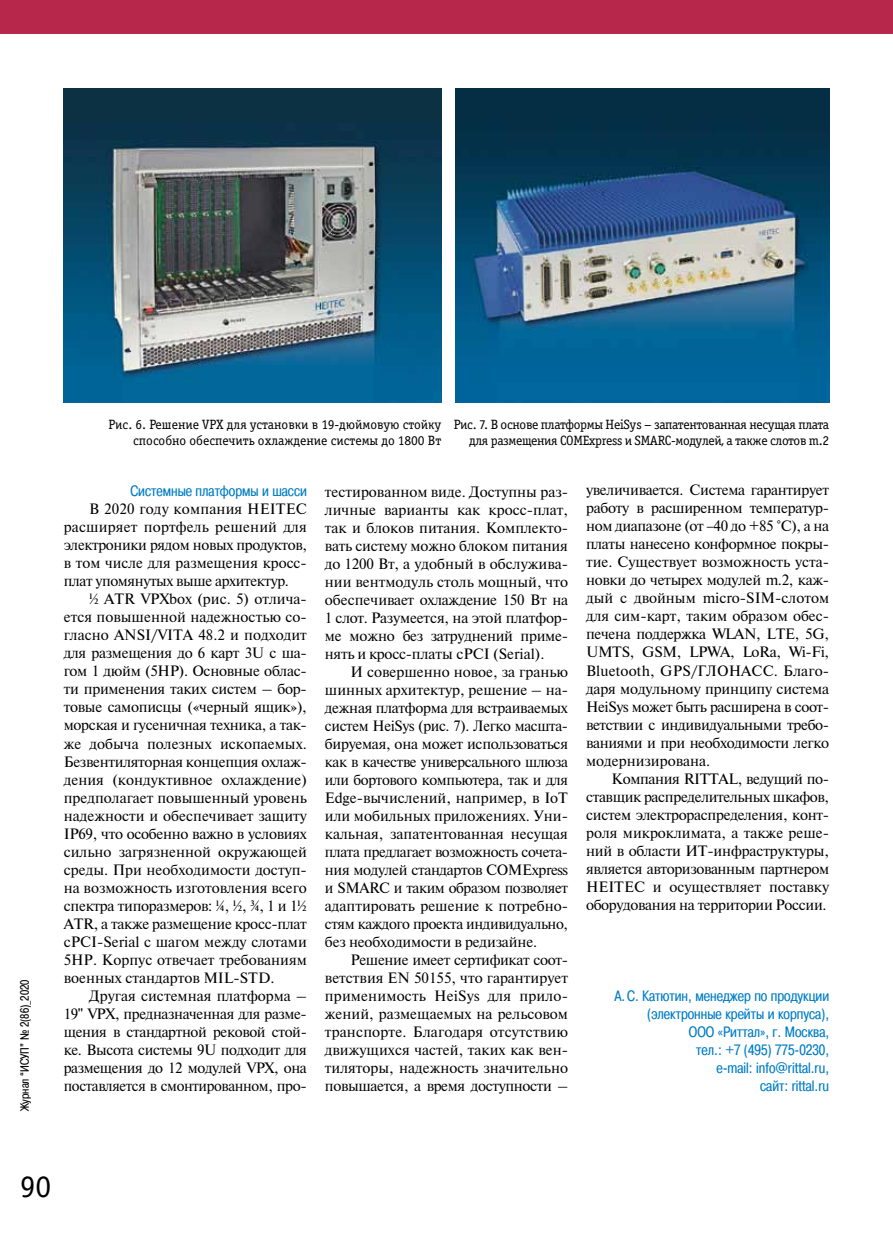
<style>
.page{position:relative;width:893px;height:1234px;background:#fff}
.page>*{position:absolute;margin:0;border:0;box-sizing:border-box;transform-origin:0 0}
.t1{font:31.5px "Officina Serif Book C";color:#000}
.t2{font:15px/18px "Newton";letter-spacing:-.02em;color:#000;text-align:justify}
.t3{font:15px/18px "Pragmatica Cond C";color:#007dc5;text-align:right}
.t4{font:13.5px/16.2px "Officina Serif Book C";letter-spacing:-.025em;color:#000;text-align:right}
.t5{font:13.5px/16.2px "Officina Serif Book C";color:#000;text-align:right}
.t6{font:12px "Pragmatica Cond C";color:#000}
</style>
<div class="page">
<div style="left:0;top:0;width:893px;height:34px;background:#b7274c"></div>
<img style="left:64px;top:89px;width:377px;height:313px">
<img style="left:455px;top:89px;width:374px;height:313px">
<p class="t6" style="left:18px;top:1110px;width:133px;rotate:-90deg">Журнал “ИСУП” № 2(86)_2020</p>
<p class="t5" style="left:108px;top:416px;width:334px">Рис. 6. Решение VPX для установки в 19‑дюймовую стойку способно обеспечить охлаждение системы до 1800 Вт</p>
<p class="t4" style="left:454px;top:416px;width:377px">Рис. 7. В основе платформы HeiSys – запатентованная несущая плата для размещения COMExpress и SMARC-модулей, а также слотов m.2</p>
<p class="t3" style="left:130px;top:482px;width:178px">Системные платформы и шасси</p>
<p class="t2" style="left:64px;top:499px;width:245px;text-indent:26px">В 2020 году компания HEITEC расширяет портфель решений для электроники рядом новых продуктов, в том числе для размещения кросс&shy;плат упомянутых выше архитектур.</p>
<p class="t2" style="left:64px;top:589px;width:245px;text-indent:26px">½ ATR VPXbox (рис. 5) отлича&shy;ется повышенной надежностью со&shy;гласно ANSI/VITA 48.2 и подходит для размещения до 6 карт 3U с ша&shy;гом 1 дюйм (5HP). Основные облас&shy;ти применения таких систем – бор&shy;товые самописцы («черный ящик»), морская и гусеничная техника, а так&shy;же добыча полезных ископаемых.<br>Безвентиляторная концепция охлаж&shy;дения (кондуктивное охлаждение) предполагает повышенный уровень надежности и обеспечивает защиту IP69, что особенно важно в условиях сильно загрязненной окружающей среды. При необходимости доступ&shy;на возможность изготовления всего спектра типоразмеров: ¼, ½, ¾, 1 и 1½ ATR, а также размещение кросс-плат cPCI-Serial с шагом между слотами 5HP. Корпус отвечает требованиям военных стандартов MIL-STD.</p>
<p class="t2" style="left:64px;top:985px;width:245px;text-indent:26px">Другая системная платформа – 19″ VPX, предназначенная для разме&shy;щения в стандартной рековой стой&shy;ке. Высота системы 9U подходит для размещения до 12 модулей VPX, она поставляется в смонтированном, про-</p>
<p class="t2" style="left:325px;top:482px;width:245px">тестированном виде. Доступны раз&shy;личные варианты как кросс-плат, так и блоков питания. Комплекто&shy;вать систему можно блоком питания до 1200 Вт, а удобный в обслужива&shy;нии вентмодуль столь мощный, что обеспечивает охлаждение 150 Вт на 1 слот. Разумеется, на этой платфор&shy;ме можно без затруднений приме&shy;нять и кросс-платы cPCI (Serial).</p>
<p class="t2" style="left:325px;top:662px;width:245px;text-indent:26px">И совершенно новое, за гранью шинных архитектур, решение – на&shy;дежная платформа для встраиваемых систем HeiSys (рис. 7). Легко масшта&shy;бируемая, она может использоваться как в качестве универсального шлюза или бортового компьютера, так и для Edge-вычислений, например, в IoT или мобильных приложениях. Уни&shy;кальная, запатентованная несущая плата предлагает возможность сочета&shy;ния модулей стандартов COMExpress и SMARC и таким образом позволяет адаптировать решение к потребно&shy;стям каждого проекта индивидуально, без необходимости в редизайне.</p>
<p class="t2" style="left:325px;top:950px;width:245px;text-indent:26px">Решение имеет сертификат соот&shy;ветствия EN 50155, что гарантирует применимость HeiSys для прило&shy;жений, размещаемых на рельсовом транспорте. Благодаря отсутствию движущихся частей, таких как вен&shy;тиляторы, надежность значительно повышается, а время доступности –</p>
<p class="t2" style="left:586px;top:480px;width:245px">увеличивается. Система гарантирует работу в расширенном температур&shy;ном диапазоне (от –40 до +85 °C), а на платы нанесено конформное покры&shy;тие. Существует возможность уста&shy;новки до четырех модулей m.2, каж&shy;дый с двойным micro-SIM-слотом для сим-карт, таким образом обес&shy;печена поддержка WLAN, LTE, 5G, UMTS, GSM, LPWA, LoRa, Wi-Fi, Bluetooth, GPS/ГЛОНАСС. Благо&shy;даря модульному принципу система HeiSys может быть расширена в соот&shy;ветствии с индивидуальными требо&shy;ваниями и при необходимости легко модернизирована.</p>
<p class="t2" style="left:586px;top:768px;width:245px;text-indent:26px">Компания RITTAL, ведущий по&shy;ставщик распределительных шкафов, систем электрораспределения, конт&shy;роля микроклимата, а также реше&shy;ний в области ИТ-инфраструктуры, является авторизованным партнером HEITEC и осуществляет поставку оборудования на территории России.</p>
<p class="t3" style="left:615px;top:986px;width:216px">А.C. Катютин, менеджер по продукции (электронные крейты и корпуса),<br>ООО «Риттал», г. Москва,<br>тел.: +7 (495) 775‑0230,<br>e‑mail: info@rittal.ru,<br>сайт: rittal.ru</p>
<h1 class="t1" style="left:20px;top:1168px;width:33px">90</h1>
</div>
